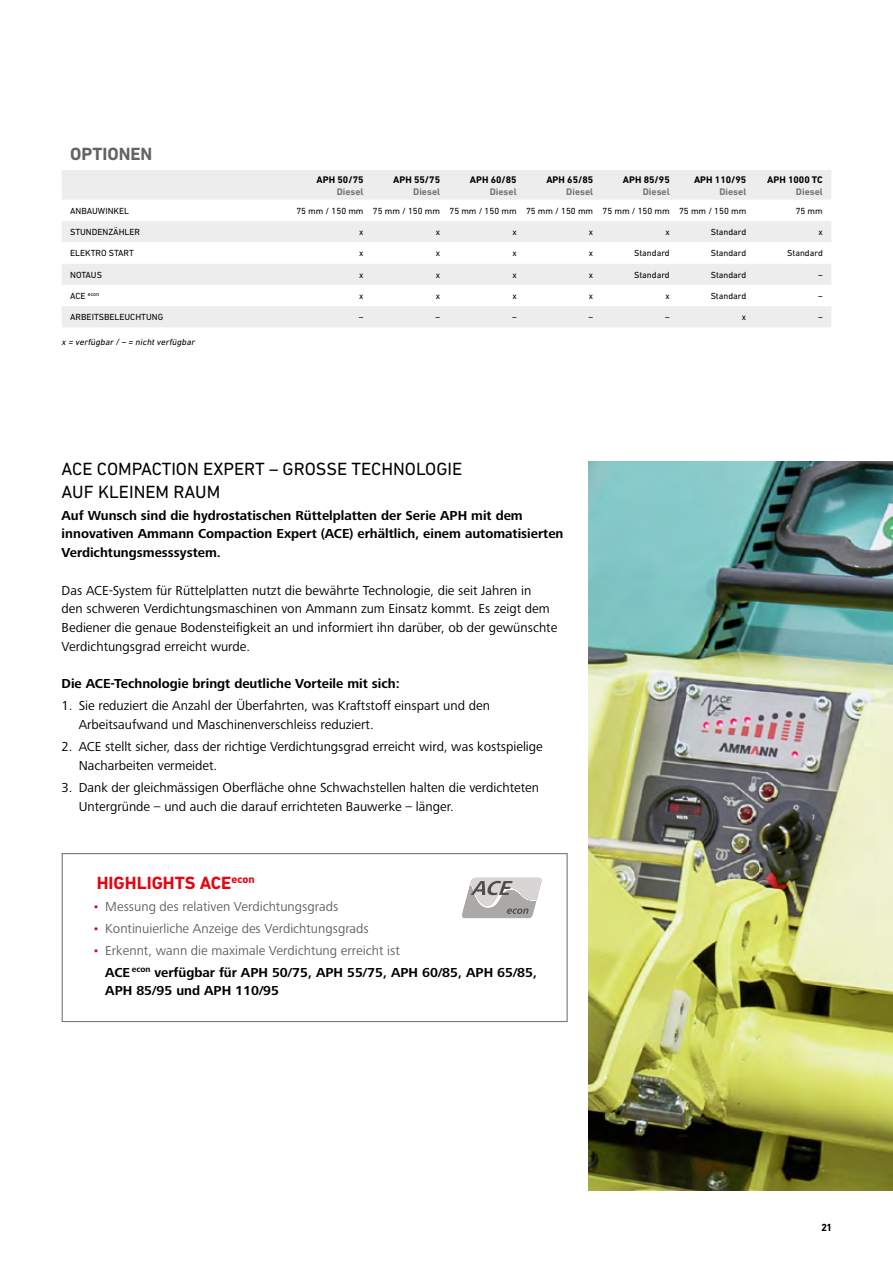
<style>
.page{position:relative;width:893px;height:1263px;background:#fff}
.page>*{position:absolute;margin:0;border:0;box-sizing:border-box;transform-origin:0 0}
.t1{font:18px/22.5px "DIN Next LT Pro";color:#000}
.t2{font:700 18px "DIN Next LT Pro";color:#e30613}
.t3{font:700 18px "DIN Next LT Pro";color:#646363}
.t4{font:13.5px/18.8px "Frutiger Next LTW1 G";color:#000}
.t5{font:700 13.5px/18.8px "Frutiger Next LTW1 G";color:#000}
.t6{font:13.5px "Frutiger Next LTW1 G";color:#646363}
.t7{font:700 10.5px "DIN Next LT Pro";color:#000}
.t8{font:700 9.75px "DIN Next LT Pro";color:#000}
.t9{font:700 9.75px "DIN Next LT Pro";color:#777977}
.t10{font:9px "DIN Next LT Pro";color:#000}
.t11{font:italic 9px "DIN Next LT Pro";color:#000}
.t12{font:5.7px "DIN Next LT Pro";color:#000}
.s1{font-size:9px}
.s2{color:#e30613}
.s3{font-weight:400;color:#e30613}
.s4{font-weight:400;color:#646363}
</style>
<div class="page">
<img style="left:589px;top:462px;width:304px;height:729px">
<div style="left:62px;top:853px;width:506px;height:169px;border:1px solid #777977"></div>
<svg style="left:462px;top:878px;width:80px;height:40px;background:#bebbbb"></svg>
<div style="left:62px;top:170px;width:769px;height:157px;background:#ededed"></div>
<svg style="left:62px;top:200px;width:769px;height:106px"></svg>
<h1 class="t3" style="left:70px;top:143px;width:84px">OPTIONEN</h1>
<p class="t8" style="left:317px;top:174px;width:48px">APH 50/75</p>
<p class="t9" style="left:337px;top:186px;width:28px">Diesel</p>
<p class="t8" style="left:393px;top:174px;width:48px">APH 55/75</p>
<p class="t9" style="left:413px;top:186px;width:28px">Diesel</p>
<p class="t8" style="left:470px;top:174px;width:48px">APH 60/85</p>
<p class="t9" style="left:490px;top:186px;width:28px">Diesel</p>
<p class="t8" style="left:546px;top:174px;width:48px">APH 65/85</p>
<p class="t9" style="left:566px;top:186px;width:28px">Diesel</p>
<p class="t8" style="left:623px;top:174px;width:48px">APH 85/95</p>
<p class="t9" style="left:643px;top:186px;width:28px">Diesel</p>
<p class="t8" style="left:694px;top:174px;width:54px">APH 110/95</p>
<p class="t9" style="left:719px;top:186px;width:28px">Diesel</p>
<p class="t8" style="left:767px;top:174px;width:57px">APH 1000 TC</p>
<p class="t9" style="left:796px;top:186px;width:28px">Diesel</p>
<p class="t10" style="left:70px;top:206px;width:60px">ANBAUWINKEL</p>
<p class="t10" style="left:296px;top:206px;width:451px">75 mm / 150 mm 75 mm / 150 mm 75 mm / 150 mm 75 mm / 150 mm 75 mm / 150 mm 75 mm / 150 mm</p>
<p class="t10" style="left:796px;top:206px;width:29px">75 mm</p>
<p class="t10" style="left:70px;top:227px;width:71px">STUNDENZÄHLER</p>
<p class="t10" style="left:359px;top:227px;width:6px">x</p>
<p class="t10" style="left:436px;top:227px;width:6px">x</p>
<p class="t10" style="left:512px;top:227px;width:6px">x</p>
<p class="t10" style="left:589px;top:227px;width:6px">x</p>
<p class="t10" style="left:665px;top:227px;width:6px">x</p>
<p class="t10" style="left:711px;top:227px;width:37px">Standard</p>
<p class="t10" style="left:818px;top:227px;width:6px">x</p>
<p class="t10" style="left:70px;top:248px;width:65px">ELEKTRO START</p>
<p class="t10" style="left:359px;top:248px;width:6px">x</p>
<p class="t10" style="left:436px;top:248px;width:6px">x</p>
<p class="t10" style="left:512px;top:248px;width:6px">x</p>
<p class="t10" style="left:589px;top:248px;width:6px">x</p>
<p class="t10" style="left:634px;top:248px;width:37px">Standard</p>
<p class="t10" style="left:711px;top:248px;width:37px">Standard</p>
<p class="t10" style="left:787px;top:248px;width:37px">Standard</p>
<p class="t10" style="left:70px;top:269px;width:33px">NOTAUS</p>
<p class="t10" style="left:359px;top:269px;width:6px">x</p>
<p class="t10" style="left:436px;top:269px;width:6px">x</p>
<p class="t10" style="left:512px;top:269px;width:6px">x</p>
<p class="t10" style="left:589px;top:269px;width:6px">x</p>
<p class="t10" style="left:634px;top:269px;width:37px">Standard</p>
<p class="t10" style="left:711px;top:269px;width:37px">Standard</p>
<p class="t10" style="left:818px;top:269px;width:6px">–</p>
<p class="t12" style="left:70px;top:291px;width:31px"><span class="s1">ACE</span> econ</p>
<p class="t10" style="left:359px;top:291px;width:6px">x</p>
<p class="t10" style="left:436px;top:291px;width:6px">x</p>
<p class="t10" style="left:512px;top:291px;width:6px">x</p>
<p class="t10" style="left:589px;top:291px;width:6px">x</p>
<p class="t10" style="left:665px;top:291px;width:6px">x</p>
<p class="t10" style="left:711px;top:291px;width:37px">Standard</p>
<p class="t10" style="left:818px;top:291px;width:6px">–</p>
<p class="t10" style="left:70px;top:312px;width:95px">ARBEITSBELEUCHTUNG</p>
<p class="t10" style="left:359px;top:312px;width:6px">–</p>
<p class="t10" style="left:435px;top:312px;width:6px">–</p>
<p class="t10" style="left:512px;top:312px;width:6px">–</p>
<p class="t10" style="left:589px;top:312px;width:6px">–</p>
<p class="t10" style="left:665px;top:312px;width:6px">–</p>
<p class="t10" style="left:742px;top:312px;width:6px">x</p>
<p class="t10" style="left:818px;top:312px;width:6px">–</p>
<p class="t11" style="left:62px;top:337px;width:136px">x = verfügbar / – = nichtverfügbar</p>
<h1 class="t1" style="left:62px;top:458px;width:402px">ACE COMPACTION EXPERT – GROSSE TECHNOLOGIE<br>AUF KLEINEM RAUM</h1>
<p class="t5" style="left:62px;top:506px;width:503px">Auf Wunsch sind die hydrostatischen Rüttelplatten der Serie APH mit dem innovativen Ammann Compaction Expert (ACE) erhältlich, einem automatisierten<br>Verdichtungsmesssystem.</p>
<p class="t4" style="left:62px;top:581px;width:497px">Das ACE-System für Rüttelplatten nutzt die bewährte Technologie, die seit Jahren in<br>den schweren Verdichtungsmaschinen von Ammann zum Einsatz kommt. Es zeigt dem Bediener die genaue Bodensteifigkeit an und informiert ihn darüber, ob der gewünschte Verdichtungsgrad erreicht wurde.</p>
<p class="t5" style="left:62px;top:675px;width:340px">Die ACE-Technologie bringt deutliche Vorteile mit sich:</p>
<p class="t4" style="left:79px;top:697px;width:413px;text-indent:-17px">1. Sie reduziert die Anzahl der Überfahrten, was Kraftstoff einspart und den<br>Arbeitsaufwand und Maschinenverschleiss reduziert.</p>
<p class="t4" style="left:79px;top:738px;width:466px;text-indent:-17px">2. ACE stellt sicher, dass der richtige Verdichtungsgrad erreicht wird, was kostspielige<br>Nacharbeiten vermeidet.</p>
<p class="t4" style="left:79px;top:778px;width:462px;text-indent:-17px">3. Dank der gleichmässigen Oberfläche ohne Schwachstellen halten die verdichteten<br>Untergründe – und auch die darauf errichteten Bauwerke – länger.</p>
<h1 class="t2" style="left:97px;top:872px;width:160px">HIGHLIGHTS ACE<sup>econ</sup></h1>
<p class="t6" style="left:93px;top:899px;width:247px"><span class="s2">•</span> Messung des relativen Verdichtungsgrads</p>
<p class="t6" style="left:93px;top:920px;width:278px"><span class="s2">•</span> Kontinuierliche Anzeige des Verdichtungsgrads</p>
<p class="t5" style="left:105px;top:940px;width:433px;line-height:21.9px;text-indent:-13px"><span class="s3">•</span> <span class="s4">Erkennt, wann die maximale Verdichtung erreicht ist<br></span>ACE <sup>econ</sup> verfügbar für APH 50/75, APH 55/75, APH 60/85, APH 65/85,</p>
<p class="t5" style="left:105px;top:982px;width:175px">APH 85/95 und APH 110/95</p>
<p class="t7" style="left:821px;top:1221px;width:11px">21</p>
</div>
